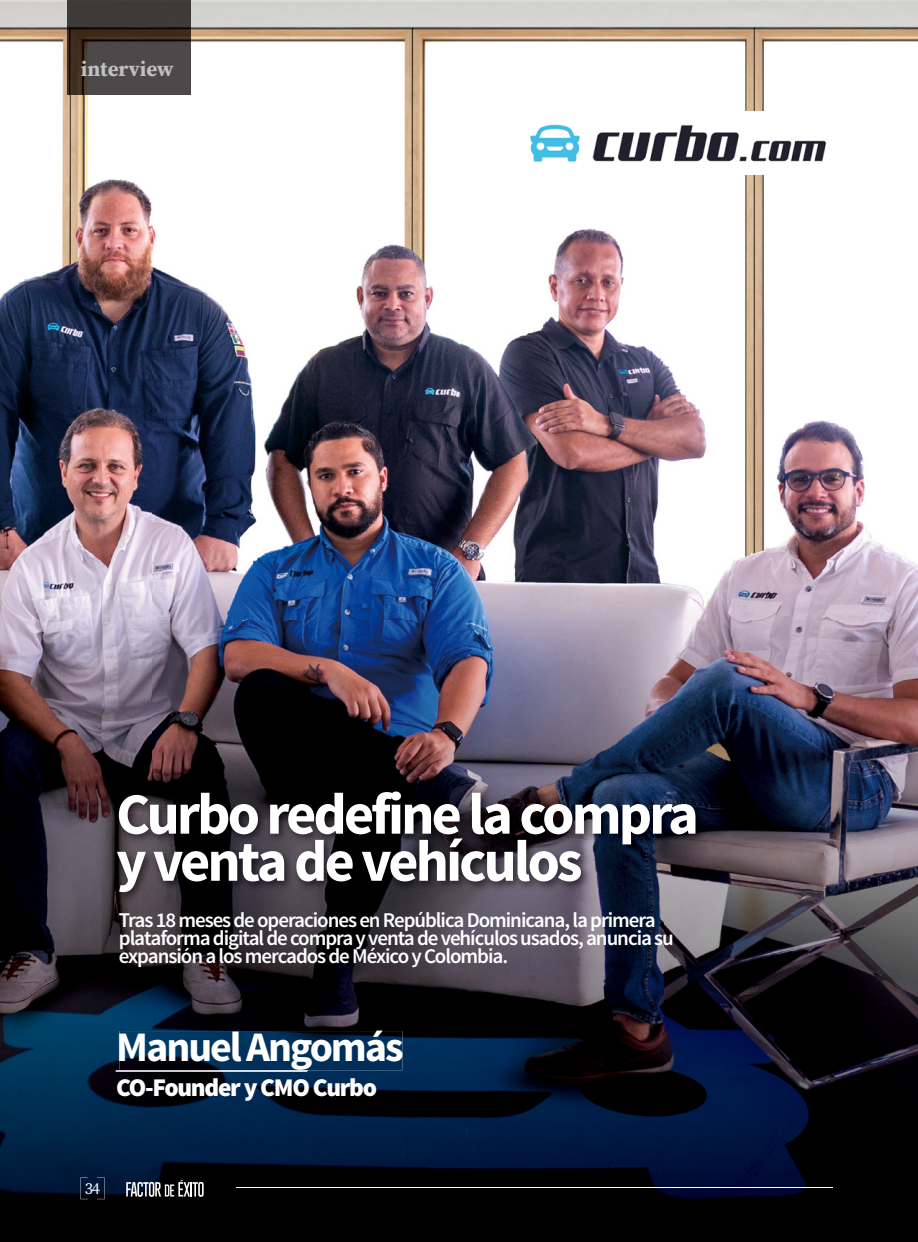
<style>
.page{position:relative;width:918px;height:1242px;background:#fff}
.page>*{position:absolute;margin:0;border:0;box-sizing:border-box;transform-origin:0 0}
.t1{font:700 58.35px/47.1px "Source Sans Pro";letter-spacing:-.05em;color:#fff}
.t2{font:700 42px "Source Sans Pro";letter-spacing:-.05em;color:#fff}
.t3{font:900 25.5px "Source Sans Pro";letter-spacing:-.05em;color:#fff}
.t4{font:600 21px/18px "Source Sans Pro";letter-spacing:-.05em;color:#fff}
.t5{font:700 21px "Source Serif Pro";color:#bfc0c0}
.t6{font:16.5px "Source Serif Pro";color:#fff}
</style>
<div class="page">
<img style="left:0;top:0;width:101px;height:1242px">
<img style="left:153px;top:0;width:765px;height:621px">
<img style="left:101px;top:94px;width:52px;height:1148px">
<img style="left:152px;top:621px;width:460px;height:165px">
<img style="left:612px;top:621px;width:306px;height:207px">
<img style="left:663px;top:828px;width:255px;height:414px">
<img style="left:152px;top:903px;width:511px;height:339px">
<img style="left:119px;top:1031px;width:284px;height:39px">
<img style="left:116px;top:1070px;width:191px;height:2px">
<img style="left:119px;top:1070px;width:188px;height:1px">
<img style="left:113px;top:786px;width:593px;height:117px">
<img style="left:523px;top:111px;width:310px;height:63px">
<img style="left:68px;top:0;width:123px;height:94px">
<svg style="left:80px;top:1178px;width:8px;height:21px"></svg>
<svg style="left:97px;top:1178px;width:8px;height:21px"></svg>
<hr style="left:236px;top:1188px;width:597px;height:1px;background:#fff">
<svg style="left:126px;top:1180px;width:78px;height:17px"></svg>
<p class="t5" style="left:81px;top:54px;width:95px">interview</p>
<h1 class="t1" style="left:116px;top:793px;width:584px">Curbo redefine la compra y venta de vehículos</h1>
<p class="t4" style="left:119px;top:912px;width:557px">Tras 18 meses de operaciones en República Dominicana, la primera plataforma digital de compra y venta de vehículos usados, anuncia su expansión a los mercados de México y Colombia.</p>
<h2 class="t2" style="left:116px;top:1021px;width:289px">Manuel Angomás</h2>
<p class="t3" style="left:116px;top:1071px;width:262px">CO-Founder y CMO Curbo</p>
<p class="t6" style="left:85px;top:1178px;width:17px">34</p>
</div>
